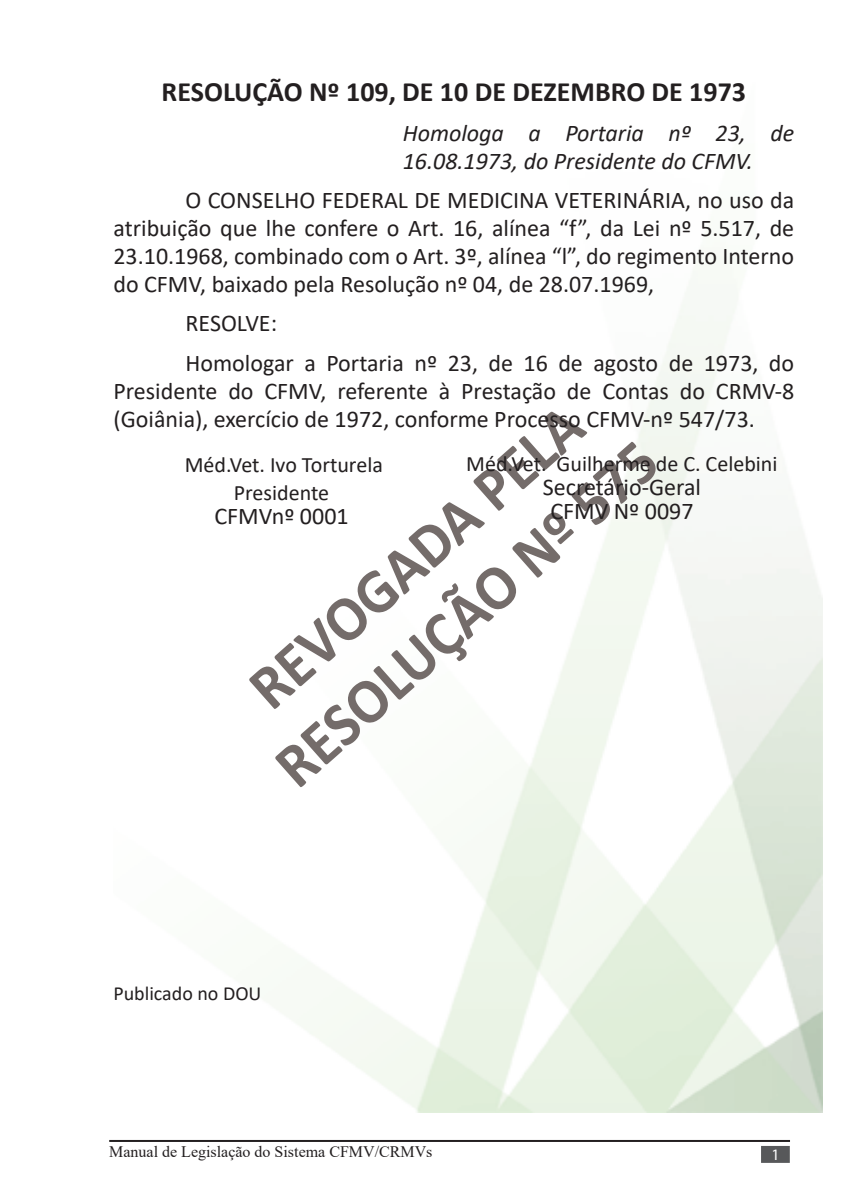
<style>
.page{position:relative;width:851px;height:1191px;background:#fff}
.page>*{position:absolute;margin:0;border:0;box-sizing:border-box;transform-origin:0 0}
.t1{font:700 63.2px "Calibri";color:#746c6a;scale:.95 1}
.t2{font:700 28px "Calibri";color:#231f20}
.t3{font:24px/28px "Calibri";color:#231f20;text-align:justify}
.t4{font:italic 24px/28px "Calibri";color:#231f20}
.t5{font:22px "Calibri";color:#231f20}
.t6{font:20px "Calibri";color:#231f20}
.t7{font:16px "Times New Roman";color:#231f20}
.Apresentação{font:16px "Myriad Pro";color:#fff}
</style>
<div class="page">
<hr style="left:109px;top:1140px;width:680px;height:2px;background:#231f20">
<div style="left:761px;top:1146px;width:28px;height:16px;background:#57585a"></div>
<p class="t2" style="left:162px;top:72px;width:586px">RESOLUÇÃO Nº 109, DE 10 DE DEZEMBRO DE 1973</p>
<p class="t4" style="left:403px;top:118px;width:393px">Homologa a Portaria nº 23, de<br>16.08.1973, do Presidente do CFMV.</p>
<p class="t3" style="left:113px;top:185px;width:682px;text-indent:72px">O CONSELHO FEDERAL DE MEDICINA VETERINÁRIA, no uso da atribuição que lhe confere o Art. 16, alínea “f”, da Lei nº 5.517, de 23.10.1968, combinado com o Art. 3º, alínea “l”, do regimento Interno do CFMV, baixado pela Resolução nº 04, de 28.07.1969,</p>
<p class="t3" style="left:185px;top:309px;width:93px">RESOLVE:</p>
<p class="t3" style="left:113px;top:348px;width:682px;text-indent:72px">Homologar a Portaria nº 23, de 16 de agosto de 1973, do Presidente do CFMV, referente à Prestação de Contas do CRMV-8 (Goiânia), exercício de 1972, conforme Processo CFMV-nº 547/73.</p>
<p class="t5" style="left:185px;top:449px;width:200px">Méd.Vet. Ivo Torturela</p>
<p class="t5" style="left:234px;top:477px;width:97px">Presidente</p>
<p class="t3" style="left:214px;top:501px;width:136px">CFMVnº 0001</p>
<p class="t1" style="left:229px;top:664px;width:446px;rotate:-42deg">REVOGADA PELA</p>
<p class="t1" style="left:255px;top:743px;width:514px;rotate:-42deg">RESOLUÇÃO Nº 575</p>
<p class="t5" style="left:466px;top:448px;width:313px">Méd.Vet. Guilherme de C. Celebini</p>
<p class="t3" style="left:542px;top:472px;width:160px">Secretário-Geral</p>
<p class="t3" style="left:550px;top:496px;width:145px">CFMV Nº 0097</p>
<p class="t6" style="left:113px;top:979px;width:149px">Publicado no DOU</p>
<p class="t7" style="left:109px;top:1140px;width:325px">Manual de Legislação do Sistema CFMV/CRMVs</p>
<p class="Apresentação" style="left:771px;top:1145px;width:10px">1</p>
</div>
